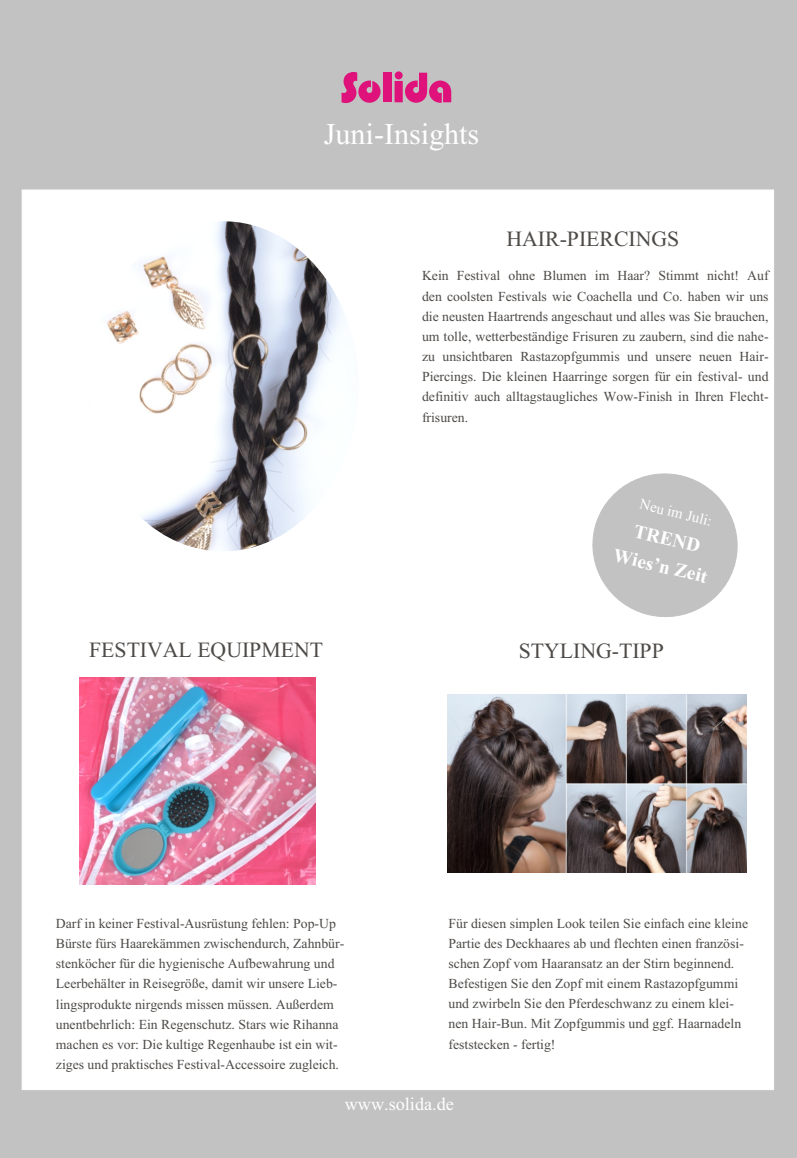
<style>
.page{position:relative;width:797px;height:1158px;background:#fff}
.page>*{position:absolute;margin:0;border:0;box-sizing:border-box;transform-origin:0 0}
.t1{font:37.35px "Aparajita";color:#fff}
.t2{font:27px "Aparajita";color:#4d4a47}
.t3{font:700 24px/28.3px "Aparajita";color:#fff}
.t4{font:22.65px "Aparajita";color:#fff}
.t5{font:18.45px "Aparajita";color:#fff}
.t6{font:17.1px/20.2px "Aparajita";color:#4d4a47}
</style>
<div class="page">
<div style="left:0;top:0;width:796px;height:1158px;background:#c2c2c2"></div>
<div style="left:22px;top:190px;width:751px;height:900px;background:#fff"></div>
<div style="left:383px;top:73px;width:8px;height:29px;background:#de127a"></div>
<svg style="left:394px;top:71px;width:57px;height:32px"></svg>
<svg style="left:341px;top:72px;width:39px;height:31px"></svg>
<img style="left:80px;top:678px;width:236px;height:206px">
<img style="left:87px;top:221px;width:272px;height:330px;border-radius:50%">
<img style="left:448px;top:694px;width:298px;height:178px">
<svg style="left:592px;top:473px;width:146px;height:144px"></svg>
<h1 class="t1" style="left:324px;top:117px;width:157px">Juni-Insights</h1>
<h2 class="t2" style="left:506px;top:226px;width:174px">HAIR-PIERCINGS</h2>
<p class="t6" style="left:422px;top:266px;width:348px;text-align:justify">Kein Festival ohne Blumen im Haar? Stimmt nicht! Auf den coolsten Festivals wie Coachella und Co. haben wir uns die neusten Haartrends angeschaut und alles was Sie brauchen, um tolle, wetterbeständige Frisuren zu zaubern, sind die nahe&shy;zu unsichtbaren Rastazopfgummis und unsere neuen Hair-Piercings. Die kleinen Haarringe sorgen für ein festival- und definitiv auch alltagstaugliches Wow-Finish in Ihren Flecht&shy;frisuren.</p>
<h2 class="t2" style="left:89px;top:637px;width:235px">FESTIVAL EQUIPMENT</h2>
<p class="t6" style="left:56px;top:913px;width:290px">Darf in keiner Festival-Ausrüstung fehlen: Pop-Up Bürste fürs Haarekämmen zwischendurch, Zahnbür&shy;stenköcher für die hygienische Aufbewahrung und Leerbehälter in Reisegröße, damit wir unsere Lieb&shy;lingsprodukte nirgends missen müssen. Außerdem unentbehrlich: Ein Regenschutz. Stars wie Rihanna machen es vor: Die kultige Regenhaube ist ein wit&shy;ziges und praktisches Festival-Accessoire zugleich.</p>
<p class="t5" style="left:642px;top:495px;width:75px;rotate:14deg">N uim li:</p>
<h3 class="t3" style="left:623px;top:514px;width:98px;text-indent:27px;rotate:13deg">RE<br>Wies’n Z t</h3>
<h2 class="t2" style="left:518px;top:638px;width:146px">STYLING-TIPP</h2>
<p class="t6" style="left:448px;top:913px;width:301px">Für diesen simplen Look teilen Sie einfach eine kleine Partie des Deckhaares ab und flechten einen französi&shy;schen Zopf vom Haaransatz an der Stirn beginnend.<br>Befestigen Sie den Zopf mit einem Rastazopfgummi und zwirbeln Sie den Pferdeschwanz zu einem klei&shy;nen Hair-Bun. Mit Zopfgummis und ggf. Haarnadeln feststecken - fertig!</p>
<h3 class="t4" style="left:345px;top:1093px;width:111px">www.solida.de</h3>
</div>
